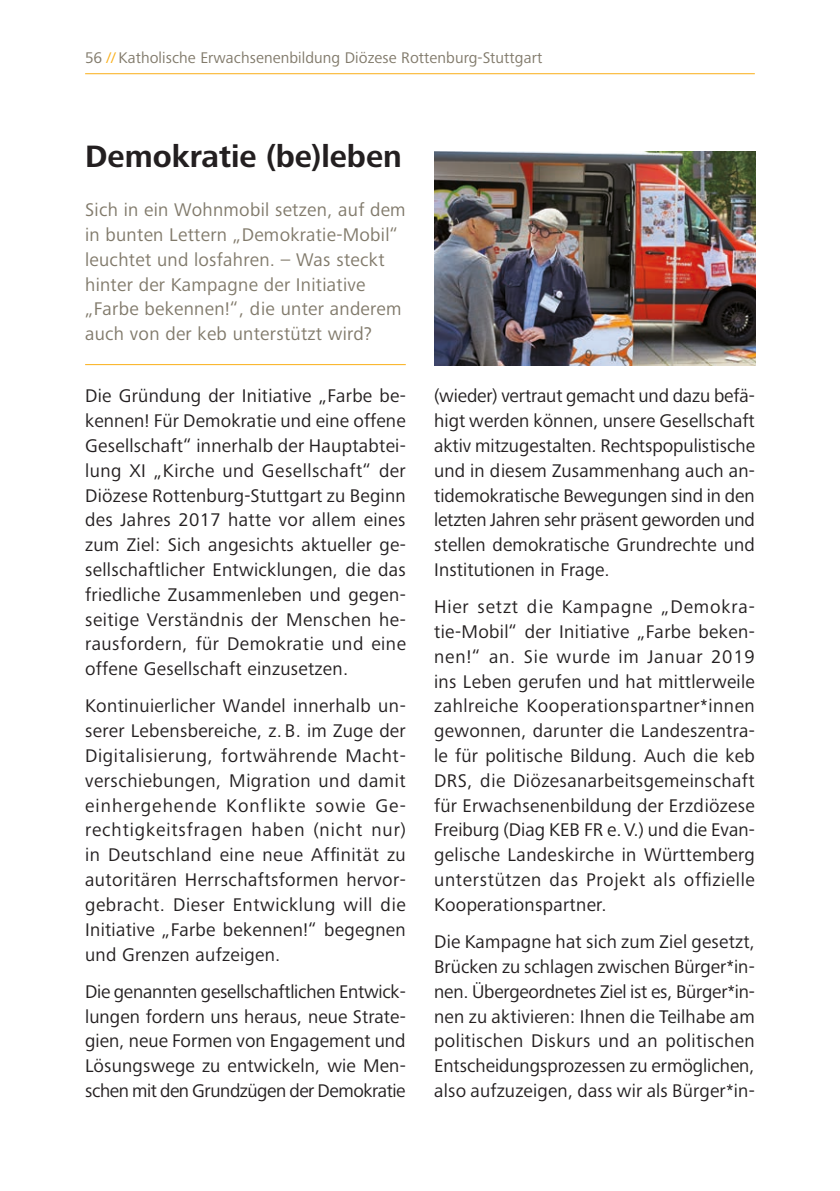
<style>
.page{position:relative;width:840px;height:1191px;background:#fff}
.page>*{position:absolute;margin:0;border:0;box-sizing:border-box;transform-origin:0 0}
._01_Überschrift_etwa{font:700 32px "Frutiger Next Pro";color:#231f20}
._05_Copy{font:19px/24.8px "Frutiger Next Pro";letter-spacing:.01em;color:#231f20;text-align:justify}
._03_Vorspann{font:19px/24.8px "Frutiger Next Pro";letter-spacing:.015em;color:#817a6b}
.t1{font:16px "Frutiger Next Pro";letter-spacing:.005em;color:#817a6b}
.s1{color:#faaf18}
</style>
<div class="page">
<hr style="left:85px;top:73px;width:669px;height:1px;background:#faaf18">
<img style="left:434px;top:151px;width:320px;height:214px">
<hr style="left:85px;top:364px;width:320px;height:1px;background:#faaf18">
<p class="t1" style="left:85px;top:49px;width:458px">56 <span class="s1">//</span> Katholische Erwachsenenbildung Diözese Rottenburg-Stuttgart</p>
<p class="_01_Überschrift_etwa" style="left:85px;top:138px;width:318px">Demokratie (be)leben</p>
<p class="_03_Vorspann" style="left:85px;top:197px;width:322px">Sich in ein Wohnmobil setzen, auf dem in bunten Lettern „Demokratie-Mobil“ leuchtet und losfahren. – Was steckt hinter der Kampagne der Initiative „Farbe bekennen!“, die unter anderem auch von der keb unterstützt wird?</p>
<p class="_05_Copy" style="left:85px;top:383px;width:322px">Die Gründung der Initiative „Farbe be&shy;kennen! Für Demokratie und eine offene Gesellschaft“ innerhalb der Hauptabtei&shy;lung XI „Kirche und Gesellschaft“ der Diözese Rottenburg-Stuttgart zu Beginn des Jahres 2017 hatte vor allem eines zum Ziel: Sich angesichts aktueller ge&shy;sellschaftlicher Entwicklungen, die das friedliche Zusammenleben und gegen&shy;seitige Verständnis der Menschen he&shy;rausfordern, für Demokratie und eine offene Gesellschaft einzusetzen.</p>
<p class="_05_Copy" style="left:85px;top:693px;width:322px">Kontinuierlicher Wandel innerhalb un&shy;serer Lebensbereiche, z. B. im Zuge der Digitalisierung, fortwährende Macht&shy;verschiebungen, Migration und damit einhergehende Konflikte sowie Ge&shy;rechtigkeitsfragen haben (nicht nur) in Deutschland eine neue Affinität zu autoritären Herrschaftsformen hervor&shy;gebracht. Dieser Entwicklung will die Initiative „Farbe bekennen!“ begegnen und Grenzen aufzeigen.</p>
<p class="_05_Copy" style="left:85px;top:979px;width:322px">Die genannten gesellschaftlichen Entwick&shy;lungen fordern uns heraus, neue Strate&shy;gien, neue Formen von Engagement und Lösungswege zu entwickeln, wie Men&shy;schen mit den Grundzügen der Demokratie</p>
<p class="_05_Copy" style="left:434px;top:383px;width:322px">(wieder) vertraut gemacht und dazu befä&shy;higt werden können, unsere Gesellschaft aktiv mitzugestalten. Rechtspopulistische und in diesem Zusammenhang auch an&shy;tidemokratische Bewegungen sind in den letzten Jahren sehr präsent geworden und stellen demokratische Grundrechte und Institutionen in Frage.</p>
<p class="_05_Copy" style="left:434px;top:594px;width:322px">Hier setzt die Kampagne „Demokra&shy;tie-Mobil“ der Initiative „Farbe beken&shy;nen!“ an. Sie wurde im Januar 2019 ins Leben gerufen und hat mittlerweile zahlreiche Kooperationspartner*innen gewonnen, darunter die Landeszentra&shy;le für politische Bildung. Auch die keb DRS, die Diözesanarbeitsgemeinschaft für Erwachsenenbildung der Erzdiözese Freiburg (Diag KEB FR e.V.) und die Evan&shy;gelische Landeskirche in Württemberg unterstützen das Projekt als offizielle Kooperationspartner.</p>
<p class="_05_Copy" style="left:434px;top:929px;width:322px">Die Kampagne hat sich zum Ziel gesetzt, Brücken zu schlagen zwischen Bürger*in&shy;nen. Übergeordnetes Ziel ist es, Bürger*in&shy;nen zu aktivieren: Ihnen die Teilhabe am politischen Diskurs und an politischen Entscheidungsprozessen zu ermöglichen, also aufzuzeigen, dass wir als Bürger*in-</p>
</div>
